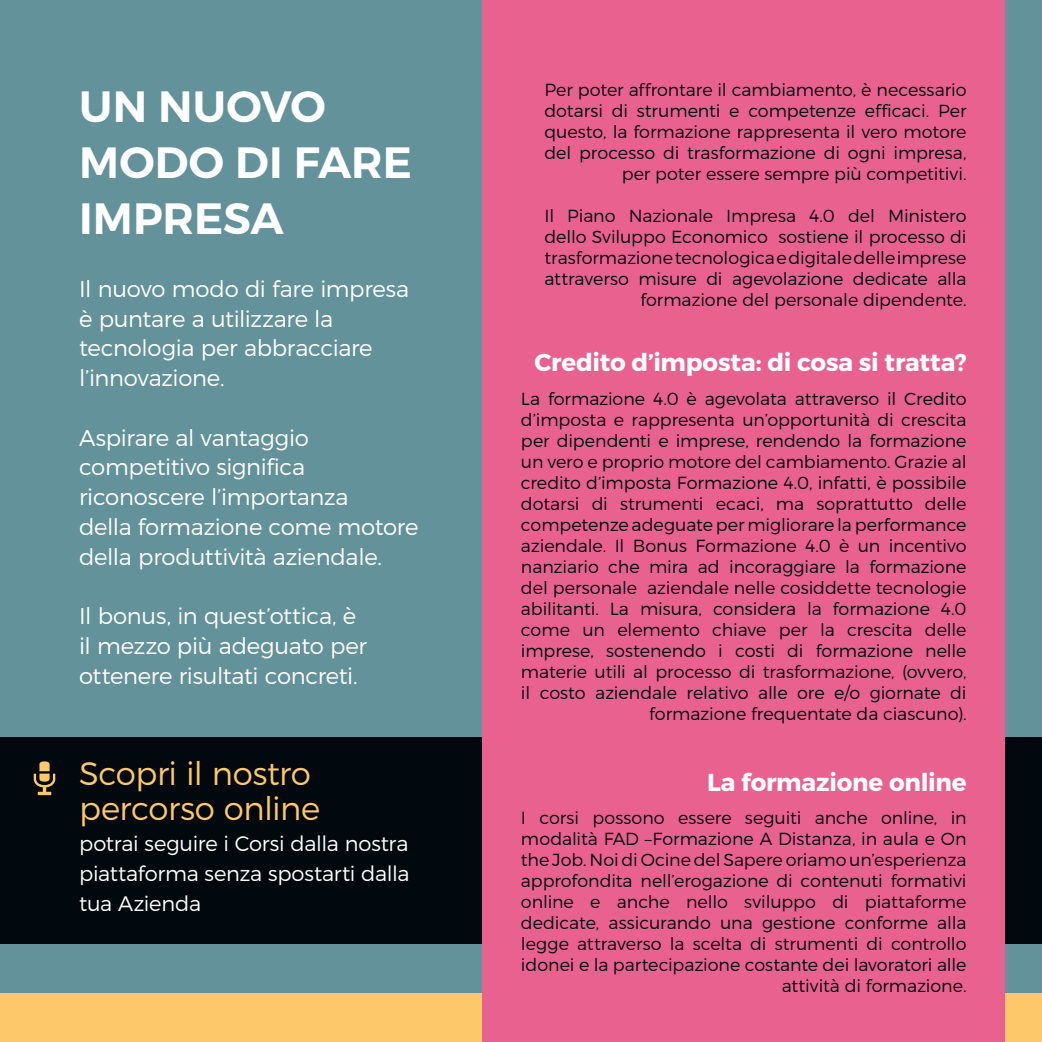
<style>
.page{position:relative;width:1042px;height:1042px;background:#fff}
.page>*{position:absolute;margin:0;border:0;box-sizing:border-box;transform-origin:0 0}
.t1{font:67.55px "Entypo";color:#fdc86a}
.t2{font:600 43.75px/56px "Montserrat";color:#fff}
.t3{font:300 32.38px/35px "Montserrat";letter-spacing:-.015em;color:#fdc86a}
.t4{font:700 24.5px "Montserrat";letter-spacing:-.01em;color:#fff}
.t5{font:300 22.75px/29.8px "Montserrat";letter-spacing:-.015em;color:#fff}
.t6{font:300 21px/29.8px "Montserrat";letter-spacing:-.01em;color:#fff;text-align:justify}
.t7{font:300 17.5px/21px "Montserrat";letter-spacing:-.005em;color:#02090e;text-align:right}
</style>
<div class="page">
<div style="left:0;top:992px;width:1042px;height:50px;background:#fdc86a"></div>
<div style="left:0;top:0;width:1042px;height:992px;background:#63929a"></div>
<div style="left:0;top:737px;width:1042px;height:207px;background:#02090e"></div>
<div style="left:482px;top:0;width:523px;height:1042px;background:#e9628f"></div>
<h2 class="t2" style="left:79px;top:79px;width:334px">UN NUOVO<br>MODO DI FARE<br>IMPRESA</h2>
<h3 class="t5" style="left:79px;top:273px;width:332px">Il nuovo modo di fare impresa è puntare a utilizzare la tecnologia per abbracciare l’innovazione.</h3>
<h3 class="t5" style="left:79px;top:422px;width:341px">Aspirare al vantaggio competitivo significa riconoscere l’importanza<br>della formazione come motore della produttività aziendale.</h3>
<h3 class="t5" style="left:79px;top:601px;width:289px">Il bonus, in quest’ottica, è il mezzo più adeguato per ottenere risultati concreti.</h3>
<h1 class="t1" style="left:30px;top:732px;width:30px">O</h1>
<h3 class="t3" style="left:79px;top:755px;width:243px">Scopri il nostro percorso online</h3>
<p class="t6" style="left:79px;top:828px;width:332px">potrai seguire i Corsi dalla nostra piattaforma senza spostarti dalla tua Azienda</p>
<p class="t7" style="left:544px;top:79px;width:423px">Per poter affrontare il cambiamento, è necessario dotarsi di strumenti e competenze efficaci. Per questo, la formazione rappresenta il vero motore del processo di trasformazione di ogni impresa, per poter essere sempre più competitivi.</p>
<p class="t7" style="left:544px;top:205px;width:424px">Il Piano Nazionale Impresa 4.0 del Ministero dello Sviluppo Economico sostiene il processo di trasformazione tecnologica e digitale delle imprese attraverso misure di agevolazione dedicate alla formazione del personale dipendente.</p>
<h3 class="t4" style="left:534px;top:347px;width:433px">Credito d’imposta: di cosa si tratta?</h3>
<p class="t7" style="left:521px;top:387px;width:447px">La formazione 4.0 è agevolata attraverso il Credito d’imposta e rappresenta un’opportunità di crescita per dipendenti e imprese, rendendo la formazione un vero e proprio motore del cambiamento. Grazie al credito d’imposta Formazione 4.0, infatti, è possibile dotarsi di strumenti ecaci, ma soprattutto delle competenze adeguate per migliorare la performance aziendale. Il Bonus Formazione 4.0 è un incentivo nanziario che mira ad incoraggiare la formazione del personale aziendale nelle cosiddette tecnologie abilitanti. La misura, considera la formazione 4.0 come un elemento chiave per la crescita delle imprese, sostenendo i costi di formazione nelle materie utili al processo di trasformazione, (ovvero, il costo aziendale relativo alle ore e/o giornate di formazione frequentate da ciascuno).</p>
<h3 class="t4" style="left:707px;top:767px;width:261px">La formazione online</h3>
<p class="t7" style="left:521px;top:807px;width:447px">I corsi possono essere seguiti anche online, in modalità FAD –Formazione A Distanza, in aula e On the Job. Noi di Ocine del Sapere oriamo un’esperienza approfondita nell’erogazione di contenuti formativi online e anche nello sviluppo di piattaforme dedicate, assicurando una gestione conforme alla legge attraverso la scelta di strumenti di controllo idonei e la partecipazione costante dei lavoratori alle attività di formazione.</p>
</div>
